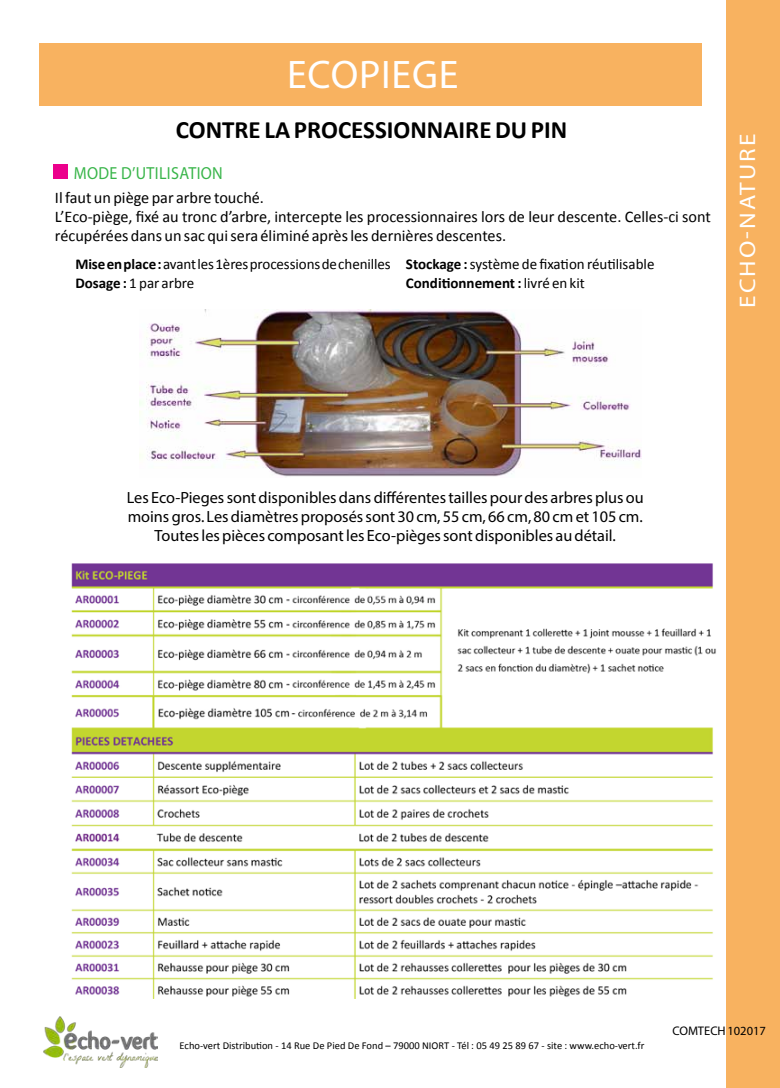
<style>
.page{position:relative;width:780px;height:1088px;background:#fff}
.page>*{position:absolute;margin:0;border:0;box-sizing:border-box;transform-origin:0 0}
.t1{font:40px "Myriad Pro";letter-spacing:.02em;color:#fff}
.t2{font:700 25px "Calibri";color:#000}
.t3{font:22.5px "Myriad Pro";letter-spacing:.08em;color:#fff;scale:1.12 1}
.t4{font:17.5px "Myriad Pro";letter-spacing:.02em;color:#39b54a;scale:.92 1}
.t5{font:16.25px/18.8px "Myriad Pro";color:#000;text-align:center}
.t6{font:16.25px/18.8px "Calibri";color:#000}
.t7{font:15px/18.8px "Calibri";letter-spacing:-.005em;color:#000}
.t8{font:12.5px "Myriad Pro";color:#000}
.t9{font:10.5px "Calibri";color:#000}
.s1{font-weight:700}
</style>
<div class="page">
<img style="left:140px;top:309px;width:501px;height:168px">
<div style="left:53px;top:164px;width:14px;height:15px;background:#ec008c"></div>
<div style="left:40px;top:43px;width:662px;height:62px;background:#f8b260"></div>
<div style="left:726px;top:0;width:54px;height:1087px;background:#f8b260"></div>
<img style="left:43px;top:1017px;width:114px;height:50px">
<img style="left:71px;top:563px;width:645px;height:435px">
<h1 class="t1" style="left:287px;top:50px;width:173px">ecopiege</h1>
<h2 class="t2" style="left:176px;top:114px;width:393px">CONTRE LA PROCESSIONNAIRE DU PIN</h2>
<p class="t4" style="left:74px;top:162px;width:125px">MODE D’UTI LISATION</p>
<p class="t6" style="left:55px;top:188px;width:657px">Il faut un piège par arbre touché.<br>L’Eco-piège, fixé au tronc d’arbre, intercepte les processionnaires lors de leur descente. Celles-ci sont récupérées dans un sac qui sera éliminé après les dernières descentes.</p>
<p class="t7" style="left:75px;top:255px;width:317px"><span class="s1">Mise en place :</span> avant les 1ères processions de chenilles<br><span class="s1">Dosage :</span> 1 par arbre</p>
<p class="t7" style="left:406px;top:255px;width:250px"><span class="s1">Stockage :</span> système de fixation réutilisable<br><span class="s1">Conditionnement :</span> livré en kit</p>
<h3 class="t3" style="left:733px;top:308px;width:156px;rotate:-90deg">Echo-nature</h3>
<p class="t5" style="left:127px;top:488px;width:518px">Les Eco-Pieges sont disponibles dans différentes tailles pour des arbres plus ou moins gros. Les diamètres proposés sont 30 cm, 55 cm, 66 cm, 80 cm et 105 cm.<br>Toutes les pièces composant les Eco-pièges sont disponibles au détail.</p>
<p class="t9" style="left:180px;top:1039px;width:466px">Echo-vert Distribution - 14 Rue De Pied De Fond – 79000 NIORT - Tél : 05 49 25 89 67 - site : www.echo-vert.fr</p>
<p class="t8" style="left:672px;top:1023px;width:34px">COMTECH</p>
<p class="t8" style="left:727px;top:1023px;width:40px">102017</p>
</div>
